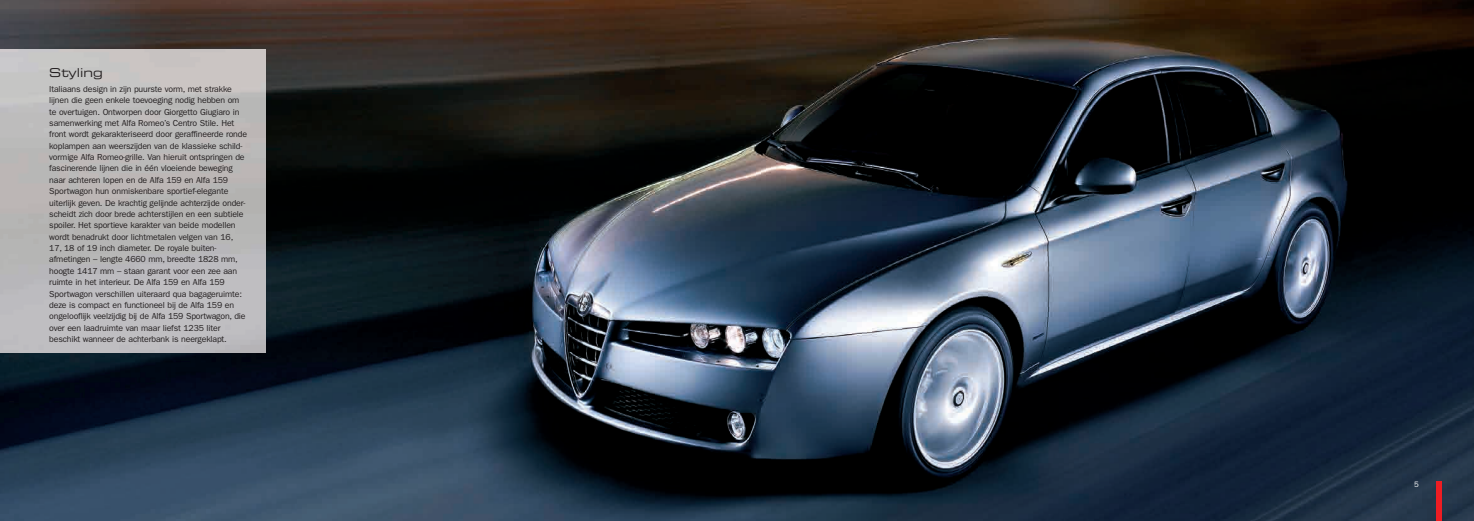
<style>
.page{position:relative;width:1474px;height:521px;background:#fff}
.page>*{position:absolute;margin:0;border:0;box-sizing:border-box;transform-origin:0 0}
.t1{font:12.25px "Eurostile Extended Two";color:#231f20}
.t2{font:8.75px/11.4px "Franklin Gothic";letter-spacing:-.02em;color:#231f20}
.t3{font:7.88px "Franklin Gothic";color:#fff}
</style>
<div class="page">
<img style="left:0;top:0;width:1473px;height:521px">
<img style="left:0;top:50px;width:265px;height:302px">
<div style="left:1436px;top:481px;width:5px;height:40px;background:#ee1d23"></div>
<h1 class="t1" style="left:49px;top:68px;width:55px">Styling</h1>
<p class="t2" style="left:49px;top:84px;width:199px">Italiaans design in zijn puurste vorm, met strakke lijnen die geen enkele toevoeging nodig hebben om te overtuigen. Ontworpen door Giorgetto Giugiaro in samenwerking met Alfa Romeo’s Centro Stile. Het front wordt gekarakteriseerd door geraffineerde ronde koplampen aan weerszijden van de klassieke schild&shy;vormige Alfa Romeo-grille. Van hieruit ontspringen de fascinerende lijnen die in één vloeiende beweging naar achteren lopen en de Alfa 159 en Alfa 159<br>Sportwagon hun onmiskenbare sportief-elegante uiterlijk geven. De krachtig gelijnde achterzijde onder&shy;scheidt zich door brede achterstijlen en een subtiele spoiler. Het sportieve karakter van beide modellen wordt benadrukt door lichtmetalen velgen van 16, 17, 18 of 19 inch diameter. De royale buiten&shy;afmetingen – lengte 4660 mm, breedte 1828 mm, hoogte 1417 mm – staan garant voor een zee aan ruimte in het interieur. De Alfa 159 en Alfa 159<br>Sportwagon verschillen uiteraard qua bagageruimte: deze is compact en functioneel bij de Alfa 159 en ongelooflijk veelzijdig bij de Alfa 159 Sportwagon, die over een laadruimte van maar liefst 1235 liter beschikt wanneer de achterbank is neergeklapt.</p>
<p class="t3" style="left:1413px;top:481px;width:6px">5</p>
</div>
